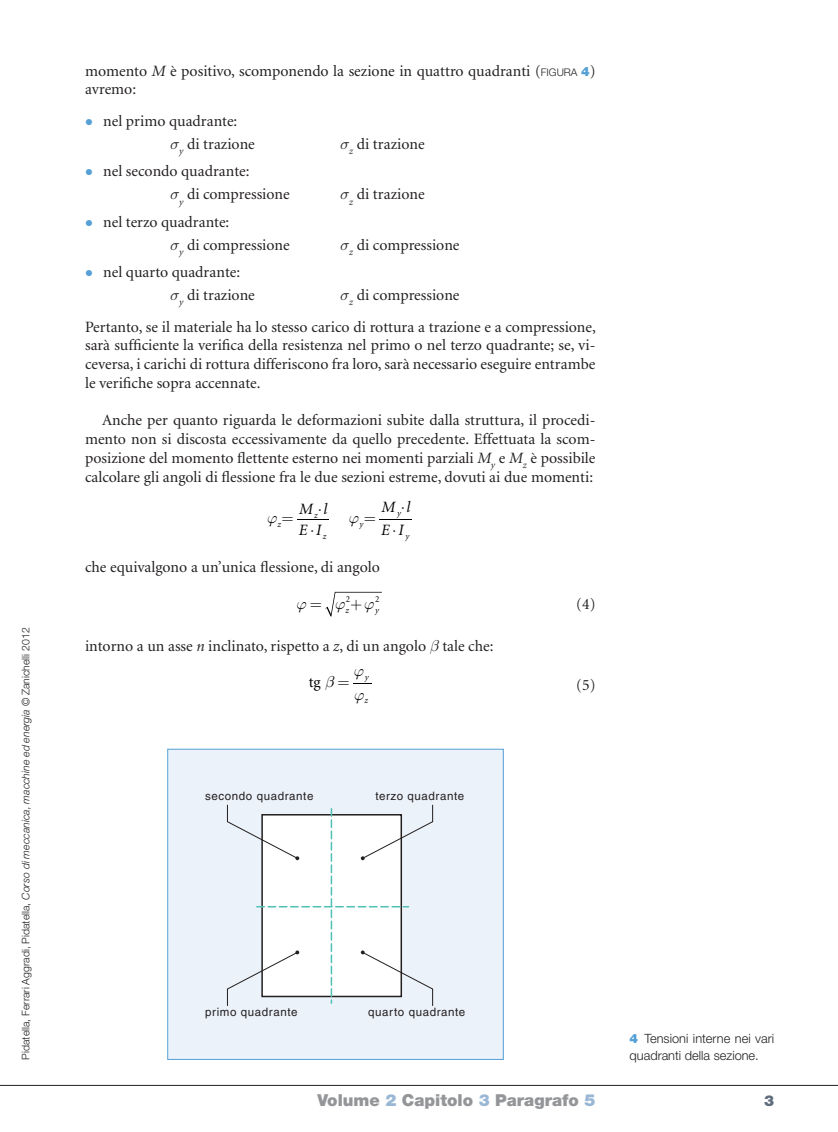
<style>
.page{position:relative;width:838px;height:1132px;background:#fff}
.page>*{position:absolute;margin:0;border:0;box-sizing:border-box;transform-origin:0 0}
.t1{font:900 16.5px "Helvetica Neue";color:#939598}
._01_testo_corpo{font:15.75px/18.8px "Minion";color:#231f20}
._01_testo_corpo_-cap{font:15.75px/18.8px "Minion";color:#231f20;text-align:justify}
._01_testo_corpo_-_pa{font:15.75px "Minion";color:#231f20}
.t2{font:italic 15.75px/21.9px "Minion";color:#000}
.t3{font:15.75px "Minion";color:#000}
.t4{font:900 15px "Helvetica Neue";color:#5e6c7c}
._08_testo_didascalia{font:300 12.75px/16.5px "Helvetica Neue";color:#231f20}
.t5{font:11.55px "Helvetica";letter-spacing:.05em;color:#231f20}
.t6{font:300 10.5px "Helvetica Neue";color:#231f20}
.t7{font:italic 9.15px "Minion";color:#000}
.t8{font:9.15px "Minion";color:#000}
.s1{font-style:italic}
.s2{font-family:"Helvetica Neue";font-weight:300;font-size:10.5px}
.s3{font-family:"Helvetica Neue";font-weight:900;font-size:12.75px;color:#56a0d5}
.s4{color:#56a0d5}
.s5{font-weight:900;color:#56a0d5}
.s6{color:#99b7d4}
</style>
<div class="page">
<hr style="left:0;top:1084px;width:838px;height:1px;background:#231f20">
<hr style="left:297px;top:519px;width:32px;height:1px;background:#000">
<hr style="left:379px;top:519px;width:33px;height:1px;background:#000">
<div style="left:168px;top:749px;width:335px;height:310px;background:#ecf2f9"></div>
<svg style="left:227px;top:804px;width:206px;height:201px"></svg>
<div style="left:167px;top:748px;width:336px;height:311px;border:1px solid #56a0d5"></div>
<svg style="left:325px;top:591px;width:57px;height:25px"></svg>
<svg style="left:353px;top:683px;width:18px;height:1px"></svg>
<p class="t6" style="left:19px;top:1059px;width:433px;rotate:-90deg">Pidatella, Ferrari Aggradi, Pidatella, <span class="s1">Corso di meccanica, macchine ed energia</span> © Zanichelli 2012</p>
<p class="_01_testo_corpo" style="left:85px;top:62px;width:512px">momento <span class="s1">M</span> è positivo, scomponendo la sezione in quattro quadranti (<span class="s2">FIGURA</span> <span class="s3">4</span>) avremo:</p>
<p class="_01_testo_corpo_-_pa" style="left:85px;top:113px;width:154px"><span class="s4">•</span> nel primo quadrante:</p>
<p class="_01_testo_corpo" style="left:170px;top:135px;width:86px">▲<sub>y</sub> di trazione</p>
<p class="_01_testo_corpo" style="left:340px;top:135px;width:86px">▲<sub>z</sub> di trazione</p>
<p class="_01_testo_corpo_-_pa" style="left:85px;top:163px;width:166px"><span class="s4">•</span> nel secondo quadrante:</p>
<p class="_01_testo_corpo" style="left:170px;top:185px;width:121px">▲<sub>y</sub> di compressione</p>
<p class="_01_testo_corpo" style="left:340px;top:185px;width:86px">▲<sub>z</sub> di trazione</p>
<p class="_01_testo_corpo_-_pa" style="left:85px;top:214px;width:146px"><span class="s4">•</span> nel terzo quadrante:</p>
<p class="_01_testo_corpo" style="left:170px;top:236px;width:121px">▲<sub>y</sub> di compressione</p>
<p class="_01_testo_corpo" style="left:340px;top:236px;width:121px">▲<sub>z</sub> di compressione</p>
<p class="_01_testo_corpo_-_pa" style="left:85px;top:264px;width:157px"><span class="s4">•</span> nel quarto quadrante:</p>
<p class="_01_testo_corpo" style="left:170px;top:286px;width:86px">▲<sub>y</sub> di trazione</p>
<p class="_01_testo_corpo" style="left:340px;top:286px;width:121px">▲<sub>z</sub> di compressione</p>
<p class="_01_testo_corpo" style="left:85px;top:317px;width:512px;text-align:justify">Pertanto, se il materiale ha lo stesso carico di rottura a trazione e a compressione, sarà sufficiente la verifica della resistenza nel primo o nel terzo quadrante; se, vi&shy;ceversa, i carichi di rottura differiscono fra loro, sarà necessario eseguire entrambe le verifiche sopra accennate.</p>
<p class="_01_testo_corpo_-cap" style="left:85px;top:411px;width:512px;text-indent:17px">Anche per quanto riguarda le deformazioni subite dalla struttura, il procedi&shy;mento non si discosta eccessivamente da quello precedente. Effettuata la scom&shy;posizione del momento flettente esterno nei momenti parziali <span class="s1">M</span><sub>y</sub> e <span class="s1">M</span><sub>z</sub> è possibile calcolare gli angoli di flessione fra le due sezioni estreme, dovuti ai due momenti:</p>
<p class="t2" style="left:299px;top:498px;width:30px">M l<br>E I</p>
<p class="t2" style="left:381px;top:495px;width:31px;line-height:23.7px">M l<br>E I</p>
<p class="t7" style="left:397px;top:508px;width:5px">y</p>
<p class="t7" style="left:314px;top:510px;width:5px">z</p>
<p class="t7" style="left:277px;top:519px;width:5px">z</p>
<p class="t7" style="left:359px;top:519px;width:5px">y</p>
<p class="t7" style="left:323px;top:532px;width:5px">z</p>
<p class="t7" style="left:405px;top:532px;width:5px">y</p>
<p class="_01_testo_corpo" style="left:85px;top:558px;width:296px">che equivalgono a un’unica flessione, di angolo</p>
<p class="t7" style="left:345px;top:605px;width:5px">z</p>
<p class="t7" style="left:375px;top:605px;width:5px">y</p>
<p class="t8" style="left:346px;top:594px;width:6px">2</p>
<p class="t8" style="left:375px;top:594px;width:6px">2</p>
<p class="_01_testo_corpo" style="left:576px;top:595px;width:21px">(4)</p>
<p class="_01_testo_corpo" style="left:85px;top:637px;width:410px">intorno a un asse <span class="s1">n</span> inclinato, rispetto a <span class="s1">z</span>, di un angolo tale che:</p>
<p class="t3" style="left:309px;top:674px;width:13px">tg</p>
<p class="t7" style="left:365px;top:672px;width:5px">y</p>
<p class="t7" style="left:364px;top:695px;width:5px">z</p>
<p class="_01_testo_corpo" style="left:576px;top:675px;width:21px">(5)</p>
<p class="t5" style="left:205px;top:789px;width:110px">secondo quadrante</p>
<p class="t5" style="left:375px;top:789px;width:90px">terzo quadrante</p>
<p class="t5" style="left:205px;top:1004px;width:94px">primo quadrante</p>
<p class="t5" style="left:368px;top:1004px;width:99px">quarto quadrante</p>
<p class="_08_testo_didascalia" style="left:629px;top:1029px;width:146px"><span class="s5">4</span> Tensioni interne nei vari quadranti della sezione.</p>
<p class="t1" style="left:317px;top:1090px;width:279px">Volume <span class="s6">2</span> Capitolo <span class="s6">3</span> Paragrafo <span class="s6">5</span></p>
<p class="t4" style="left:764px;top:1091px;width:12px">3</p>
</div>
